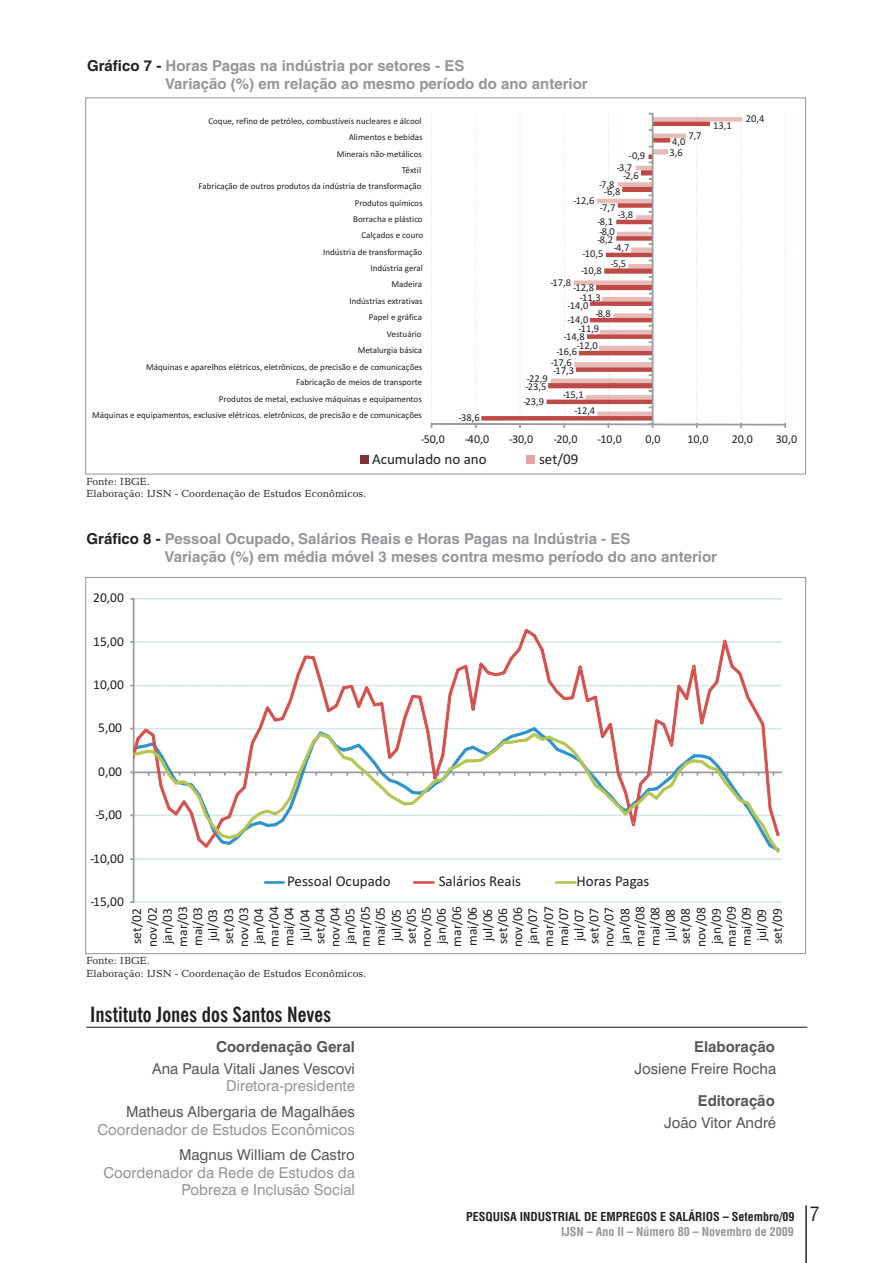
<style>
.page{position:relative;width:893px;height:1263px;background:#fff}
.page>*{position:absolute;margin:0;border:0;box-sizing:border-box;transform-origin:0 0}
.t1{font:700 condensed 21px "News Gothic BT";color:#231f20}
.t2{font:condensed 19.5px "Helvetica LT";color:#231f20}
.t3{font:700 15px/17.9px "Helvetica LT";color:#939598}
.t4{font:15px "Swiss 721 BT";color:#57585a}
.t5{font:15px/17.5px "Swiss 721 BT";color:#939598;text-align:right}
.t6{font:15px "Calibri";color:#231f20}
.t7{font:700 15px "Swiss 721 BT";color:#57585a}
.t8{font:13.5px/15.3px "Calibri";color:#231f20;text-align:center}
.t9{font:700 condensed 12px "Helvetica LT";color:#231f20}
.t10{font:12px "Calibri";color:#231f20}
.t11{font:700 condensed 12px "Helvetica LT";color:#939598}
.t12{font:10.5px/10.5px "Calibri";color:#231f20}
.t13{font:10.5px/12.6px "Candida BT";color:#231f20}
.t14{font:9px "Calibri";color:#231f20}
.s1{color:#231f20}
</style>
<div class="page">
<hr style="left:806px;top:1205px;width:1px;height:58px;background:#231f20">
<hr style="left:87px;top:1027px;width:720px;height:1px;background:#231f20">
<svg style="left:130px;top:598px;width:652px;height:305px"></svg>
<svg style="left:133px;top:629px;width:646px;height:69px"></svg>
<svg style="left:132px;top:698px;width:650px;height:178px"></svg>
<svg style="left:430px;top:113px;width:356px;height:315px"></svg>
<div style="left:526px;top:455px;width:9px;height:9px;background:#e7a6a1"></div>
<div style="left:360px;top:455px;width:9px;height:9px;background:#823233"></div>
<h3 class="t3" style="left:165px;top:58px;width:424px;text-indent:-78px"><span class="s1">Gráfico 7 -</span> Horas Pagas na indústria por setores - ES<br>Variação (%) em relação ao mesmo período do ano anterior</h3>
<p class="t14" style="left:208px;top:117px;width:215px">Coque, refino de petróleo, combustíveis nucleares e álcool</p>
<p class="t14" style="left:349px;top:134px;width:75px">Alimentos e bebidas</p>
<p class="t14" style="left:337px;top:150px;width:87px">Minerais não-metálicos</p>
<p class="t12" style="left:629px;top:151px;width:18px">-0,9</p>
<p class="t14" style="left:402px;top:167px;width:21px">Têxtil</p>
<p class="t14" style="left:199px;top:182px;width:224px">Fabricação de outros produtos da indústria de transformação</p>
<p class="t14" style="left:355px;top:199px;width:69px">Produtos químicos</p>
<p class="t14" style="left:353px;top:215px;width:71px">Borracha e plástico</p>
<p class="t14" style="left:361px;top:232px;width:63px">Calçados e couro</p>
<p class="t14" style="left:323px;top:248px;width:100px">Indústria de transformação</p>
<p class="t14" style="left:370px;top:265px;width:54px">Indústria geral</p>
<p class="t12" style="left:617px;top:163px;width:17px">-3,7</p>
<p class="t12" style="left:604px;top:187px;width:18px">-6,8</p>
<p class="t12" style="left:623px;top:171px;width:17px">-2,6</p>
<p class="t12" style="left:599px;top:180px;width:17px">-7,8</p>
<p class="t12" style="left:574px;top:196px;width:22px">-12,6</p>
<p class="t12" style="left:600px;top:203px;width:17px">-7,7</p>
<p class="t12" style="left:618px;top:211px;width:17px">-3,8</p>
<p class="t12" style="left:597px;top:217px;width:17px">-8,1</p>
<p class="t12" style="left:599px;top:227px;width:17px">-8,0</p>
<p class="t12" style="left:597px;top:235px;width:17px">-8,2</p>
<p class="t12" style="left:614px;top:243px;width:17px">-4,7</p>
<p class="t12" style="left:583px;top:249px;width:22px">-10,5</p>
<p class="t12" style="left:611px;top:259px;width:17px">-5,5</p>
<p class="t12" style="left:581px;top:266px;width:22px">-10,8</p>
<p class="t14" style="left:391px;top:280px;width:32px">Madeira</p>
<p class="t14" style="left:349px;top:297px;width:75px">Indústrias extrativas</p>
<p class="t14" style="left:369px;top:313px;width:55px">Papel e gráfica</p>
<p class="t14" style="left:387px;top:330px;width:36px">Vestuário</p>
<p class="t14" style="left:358px;top:346px;width:66px">Metalurgia básica</p>
<p class="t12" style="left:550px;top:278px;width:22px">-17,8</p>
<p class="t12" style="left:573px;top:283px;width:22px">-12,8</p>
<p class="t12" style="left:580px;top:293px;width:22px">-11,3</p>
<p class="t12" style="left:564px;top:332px;width:22px">-14,8</p>
<p class="t12" style="left:568px;top:301px;width:22px">-14,0</p>
<p class="t12" style="left:595px;top:309px;width:17px">-8,8</p>
<p class="t12" style="left:568px;top:315px;width:22px">-14,0</p>
<p class="t12" style="left:578px;top:324px;width:22px">-11,9</p>
<p class="t12" style="left:577px;top:341px;width:22px">-12,0</p>
<p class="t12" style="left:556px;top:347px;width:22px">-16,6</p>
<p class="t14" style="left:146px;top:363px;width:278px">Máquinas e aparelhos elétricos, eletrônicos, de precisão e de comunicações</p>
<p class="t14" style="left:296px;top:379px;width:128px">Fabricação de meios de transporte</p>
<p class="t14" style="left:219px;top:395px;width:204px">Produtos de metal, exclusive máquinas e equipamentos</p>
<p class="t14" style="left:92px;top:412px;width:331px">Máquinas e equipamentos, exclusive elétricos. eletrônicos, de precisão e de comunicações</p>
<p class="t12" style="left:459px;top:413px;width:22px">-38,6</p>
<p class="t12" style="left:551px;top:358px;width:22px">-17,6</p>
<p class="t12" style="left:553px;top:366px;width:22px">-17,3</p>
<p class="t12" style="left:527px;top:374px;width:22px">-22,9</p>
<p class="t12" style="left:525px;top:382px;width:22px">-23,5</p>
<p class="t12" style="left:563px;top:390px;width:22px">-15,1</p>
<p class="t12" style="left:523px;top:397px;width:22px">-23,9</p>
<p class="t12" style="left:574px;top:406px;width:22px">-12,4</p>
<h3 class="t10" style="left:465px;top:434px;width:26px">-40,0</h3>
<h3 class="t6" style="left:372px;top:453px;width:116px">Acumulado no ano</h3>
<h3 class="t10" style="left:421px;top:434px;width:26px">-50,0</h3>
<h3 class="t10" style="left:509px;top:434px;width:26px">-30,0</h3>
<h3 class="t10" style="left:553px;top:434px;width:26px">-20,0</h3>
<h3 class="t6" style="left:539px;top:453px;width:41px">set/09</h3>
<h3 class="t10" style="left:597px;top:434px;width:26px">-10,0</h3>
<h3 class="t10" style="left:645px;top:434px;width:17px">0,0</h3>
<p class="t13" style="left:86px;top:476px;width:281px">Fonte: IBGE.<br>Elaboração: IJSN - Coordenação de Estudos Econômicos.</p>
<p class="t12" style="left:688px;top:131px;width:15px">7,7</p>
<p class="t12" style="left:669px;top:138px;width:17px">4,0<br>3,6</p>
<p class="t12" style="left:713px;top:121px;width:20px">13,1</p>
<p class="t12" style="left:746px;top:115px;width:20px">20,4</p>
<h3 class="t10" style="left:687px;top:434px;width:23px">10,0</h3>
<h3 class="t10" style="left:732px;top:434px;width:23px">20,0</h3>
<h3 class="t10" style="left:776px;top:434px;width:23px">30,0</h3>
<h3 class="t3" style="left:165px;top:531px;width:554px;text-indent:-78px"><span class="s1">Gráfico 8 -</span> Pessoal Ocupado, Salários Reais e Horas Pagas na Indústria - ES<br>Variação (%) em média móvel 3 meses contra mesmo período do ano anterior</h3>
<h3 class="t8" style="left:93px;top:591px;width:32px">20,00</h3>
<h3 class="t8" style="left:93px;top:635px;width:32px">15,00</h3>
<h3 class="t8" style="left:93px;top:678px;width:32px">10,00</h3>
<h3 class="t8" style="left:98px;top:721px;width:25px">5,00</h3>
<h3 class="t8" style="left:98px;top:765px;width:25px">0,00</h3>
<h3 class="t8" style="left:95px;top:808px;width:28px">-5,00</h3>
<h3 class="t8" style="left:90px;top:851px;width:35px">-10,00</h3>
<h3 class="t6" style="left:287px;top:875px;width:105px">Pessoal Ocupado</h3>
<h3 class="t6" style="left:439px;top:875px;width:84px">Salários Reais</h3>
<h3 class="t6" style="left:576px;top:875px;width:75px">Horas Pagas</h3>
<h3 class="t8" style="left:90px;top:894px;width:35px">-15,00</h3>
<p class="t8" style="left:130px;top:947px;width:42px;rotate:-90deg">set/02 nov/02 jan/03 mar/03 mai/03 jul/03 set/03 nov/03 jan/04 mar/04 mai/04 jul/04 set/04 nov/04 jan/05 mar/05 mai/05 jul/05 set/05 nov/05 jan/06 mar/06 mai/06 jul/06 set/06 nov/06 jan/07 mar/07 mai/07 jul/07 set/07 nov/07 jan/08 mar/08 mai/08 jul/08 set/08 nov/08 jan/09 mar/09 mai/09 jul/09 set/09</p>
<p class="t13" style="left:86px;top:955px;width:281px">Fonte: IBGE.<br>Elaboração: IJSN - Coordenação de Estudos Econômicos.</p>
<h1 class="t1" style="left:90px;top:1006px;width:243px">Instituto Jones dos Santos Neves</h1>
<h3 class="t7" style="left:216px;top:1041px;width:140px">Coordenação Geral</h3>
<h3 class="t7" style="left:694px;top:1040px;width:82px">Elaboração</h3>
<h3 class="t7" style="left:698px;top:1094px;width:78px">Editoração</h3>
<h3 class="t4" style="left:152px;top:1062px;width:204px">Ana Paula Vitali Janes Vescovi</h3>
<h3 class="t5" style="left:226px;top:1079px;width:130px">Diretora-presidente</h3>
<h3 class="t4" style="left:126px;top:1105px;width:230px">Matheus Albergaria de Magalhães</h3>
<h3 class="t5" style="left:97px;top:1122px;width:259px">Coordenador de Estudos Econômicos</h3>
<h3 class="t4" style="left:179px;top:1149px;width:177px">Magnus William de Castro</h3>
<h3 class="t5" style="left:104px;top:1165px;width:253px">Coordenador da Rede de Estudos da<br>Pobreza e Inclusão Social</h3>
<h3 class="t4" style="left:634px;top:1062px;width:143px">Josiene Freire Rocha</h3>
<h3 class="t4" style="left:664px;top:1116px;width:113px">João Vitor André</h3>
<h3 class="t9" style="left:466px;top:1211px;width:330px">PESQUISA INDUSTRIAL DE EMPREGOS E SALÁRIOS – Setembro/09</h3>
<h3 class="t11" style="left:561px;top:1227px;width:234px">IJSN – Ano II – Número 80 – Novembro de 2009</h3>
<h2 class="t2" style="left:810px;top:1206px;width:11px">7</h2>
</div>
